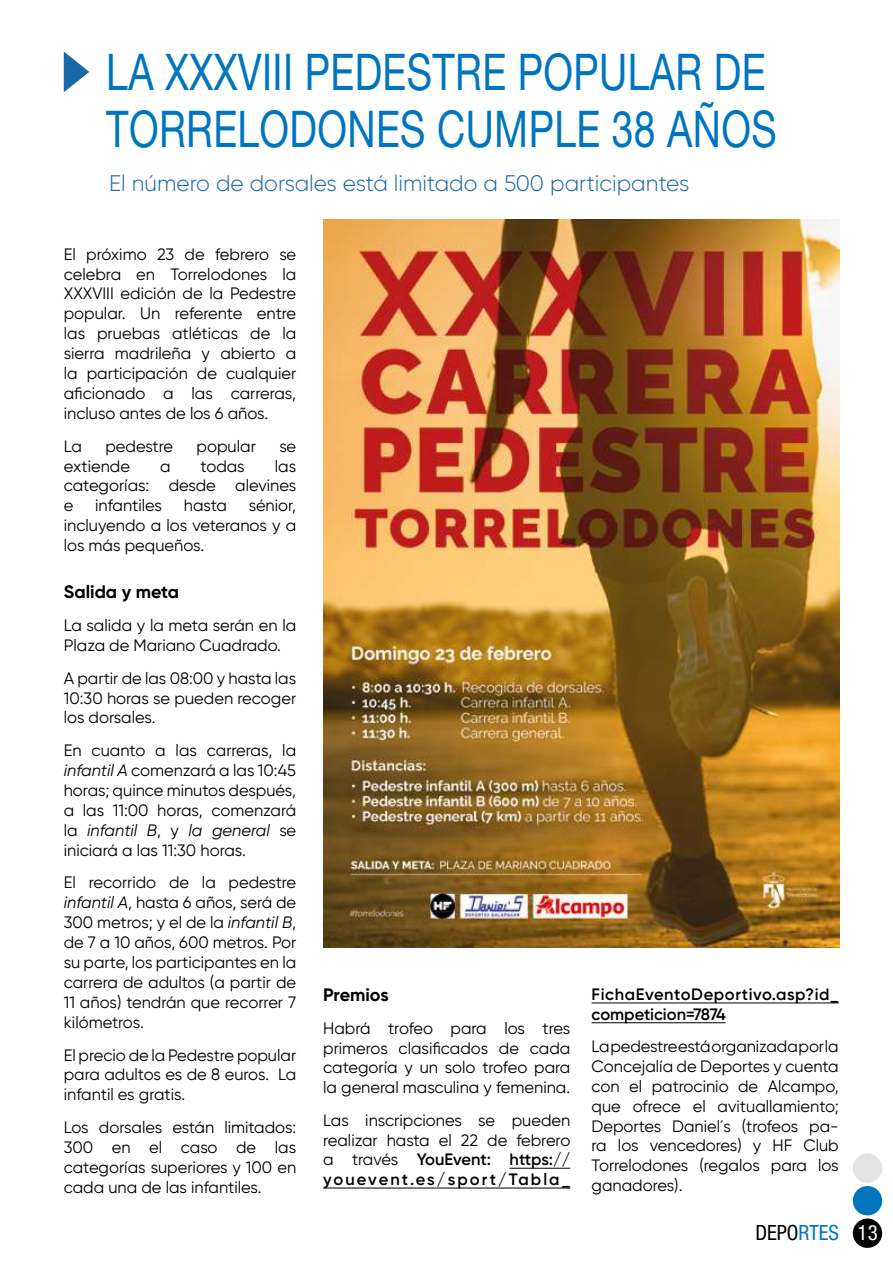
<style>
.page{position:relative;width:893px;height:1263px;background:#fff}
.page>*{position:absolute;margin:0;border:0;box-sizing:border-box;transform-origin:0 0}
.t1{font:50.7px/57px "Helvetica Neue LT Std";letter-spacing:.01em;color:#0075bf;scale:.77 1}
.t2{font:300 22.5px "Gilroy";color:#1967a4}
.t3{font:condensed 21px "Helvetica Neue LT Std";color:#000}
.t4{font:700 18px "Gilroy";color:#000}
.t5{font:16.5px/20px "Gilroy";color:#000;text-align:justify}
.t6{font:600 16.5px/19.8px "Gilroy";letter-spacing:.035em;color:#000}
.s1{font-style:italic}
.s2{font-weight:600}
.s3{color:#0075bf}
.s4{color:#fff}
</style>
<div class="page">
<div style="left:853px;top:1153px;width:29px;height:30px;background:#e3e3e3;border-radius:50%"></div>
<div style="left:853px;top:1186px;width:29px;height:29px;background:#0075bf;border-radius:50%"></div>
<div style="left:853px;top:1218px;width:29px;height:30px;background:#000;border-radius:50%"></div>
<svg style="left:64px;top:51px;width:25px;height:41px"></svg>
<hr style="left:510px;top:1168px;width:60px;height:1px;background:#000">
<hr style="left:323px;top:1187px;width:247px;height:1px;background:#000">
<hr style="left:592px;top:1002px;width:247px;height:1px;background:#000">
<hr style="left:592px;top:1022px;width:134px;height:1px;background:#000">
<img style="left:323px;top:219px;width:516px;height:728px">
<h1 class="t1" style="left:106px;top:43px;width:872px">LA XXXVIII PEDESTRE POPULAR DE<br>TORRELODONES CUMPLE 38 AÑOS</h1>
<h2 class="t2" style="left:109px;top:170px;width:582px">El número de dorsales está limitado a 500 participantes</h2>
<p class="t5" style="left:64px;top:244px;width:234px">El próximo 23 de febrero se celebra en Torrelodones la XXXVIII edición de la Pedestre popular. Un referente entre las pruebas atléticas de la sierra madrileña y abierto a la participación de cualquier aficionado a las carreras, incluso antes de los 6 años.</p>
<p class="t5" style="left:64px;top:436px;width:20px">La</p>
<p class="t5" style="left:105px;top:436px;width:69px">pedestre</p>
<p class="t5" style="left:197px;top:436px;width:61px">popular</p>
<p class="t5" style="left:279px;top:436px;width:18px">se</p>
<p class="t5" style="left:64px;top:456px;width:68px">extiende</p>
<p class="t5" style="left:160px;top:456px;width:12px">a</p>
<p class="t5" style="left:201px;top:456px;width:46px">todas</p>
<p class="t5" style="left:64px;top:456px;width:234px;text-indent:211px">las categorías: desde alevines e</p>
<p class="t5" style="left:95px;top:495px;width:68px">infantiles</p>
<p class="t5" style="left:184px;top:495px;width:45px">hasta</p>
<p class="t5" style="left:64px;top:495px;width:234px;text-indent:185px">sénior, incluyendo a los veteranos y a los más pequeños.</p>
<p class="t4" style="left:64px;top:581px;width:117px">Salida y meta</p>
<p class="t5" style="left:64px;top:615px;width:234px">La salida y la meta serán en la<br>Plaza de Mariano Cuadrado.</p>
<p class="t5" style="left:64px;top:668px;width:234px">A partir de las 08:00 y hasta las 10:30 horas se pueden recoger los dorsales.</p>
<p class="t5" style="left:64px;top:740px;width:234px">En cuanto a las carreras, la <span class="s1">infantil A</span> comenzará a las 10:45 horas; quince minutos después, a las 11:00 horas, comenzará la <span class="s1">infantil B</span>, y <span class="s1">la general</span> se iniciará a las 11:30 horas.</p>
<p class="t5" style="left:64px;top:872px;width:234px">El recorrido de la pedestre <span class="s1">infantil A</span>, hasta 6 años, será de 300 metros; y el de la <span class="s1">infantil B</span>, de 7 a 10 años, 600 metros. Por su parte, los participantes en la carrera de adultos (a partir de 11 años) tendrán que recorrer 7 kilómetros.</p>
<p class="t5" style="left:64px;top:1044px;width:234px">El precio de la Pedestre popular para adultos es de 8 euros. La infantil es gratis.</p>
<p class="t5" style="left:64px;top:1117px;width:234px">Los dorsales están limitados:<br>300 en el caso de las categorías superiores y 100 en cada una de las infantiles.</p>
<p class="t4" style="left:323px;top:984px;width:67px">Premios</p>
<p class="t5" style="left:323px;top:1018px;width:249px">Habrá trofeo para los tres primeros clasificados de cada categoría y un solo trofeo para la general masculina y femenina.</p>
<p class="t5" style="left:323px;top:1110px;width:249px">Las inscripciones se pueden realizar hasta el 22 de febrero a través <span class="s2">YouEvent: https:// youevent.es/sport/Tabla_</span></p>
<p class="t6" style="left:592px;top:984px;width:249px">FichaEventoDeportivo.asp?id_ competicion=7874</p>
<p class="t5" style="left:592px;top:1037px;width:249px">La pedestre está organizada por la Concejalía de Deportes y cuenta con el patrocinio de Alcampo, que ofrece el avituallamiento; Deportes Daniel´s (trofeos pa&shy;ra los vencedores) y HF Club Torrelodones (regalos para los ganadores).</p>
<p class="t3" style="left:755px;top:1221px;width:124px">DEPO<span class="s3">RTES</span> <span class="s4">13</span></p>
</div>
